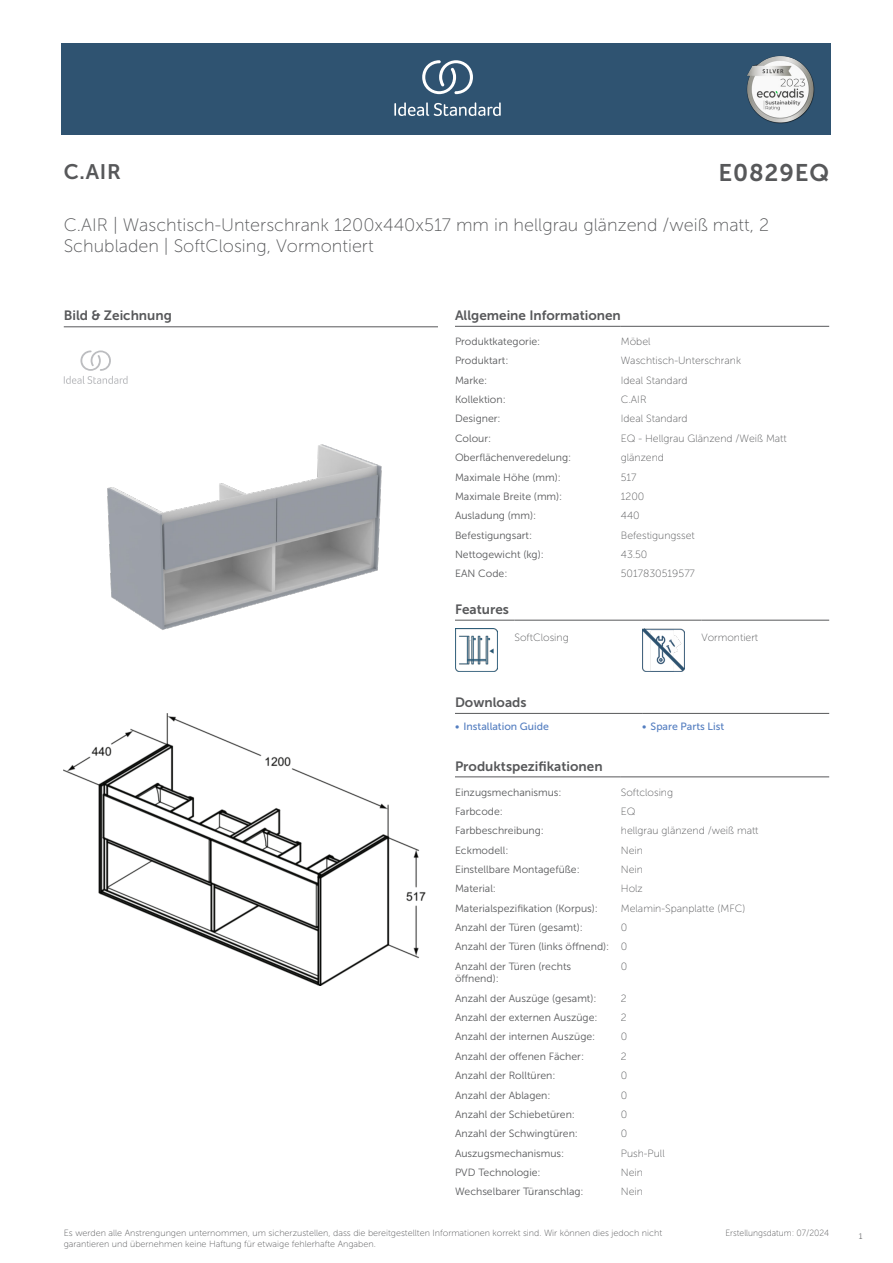
<style>
.page{position:relative;width:893px;height:1263px;background:#fff}
.page>*{position:absolute;margin:0;border:0;box-sizing:border-box;transform-origin:0 0}
.ID{font:24px "Museo Sans 700";letter-spacing:.035em;color:#57585a}
.SUITE_NAME{font:21px "Museo Sans 700";color:#57585a}
.Product_description__L3{font:18px/21.6px "Museo Sans 100";color:#57585a}
.head_9pt{font:13.5px "Museo Sans 700";color:#57585a}
.head_general{font:10.5px/12.6px "Museo Sans 300";color:#57585a}
.value_general{font:10.5px "Museo Sans 100";color:#57585a}
.t1{font:10.5px "Museo Sans 500";color:#547ec0}
.Disclaimer{font:9px/10.8px "Museo Sans 100";color:#57585a}
.Date_created{font:9px "Museo Sans 100";color:#57585a;scale:.95 1}
.t2{font:300 9px "Calibri";color:#57585a;scale:.95 1}
</style>
<div class="page">
<div style="left:62px;top:43px;width:769px;height:91px;background:#2f5371"></div>
<hr style="left:455px;top:326px;width:166px;height:1px;background:#57585a">
<hr style="left:621px;top:326px;width:208px;height:1px;background:#57585a">
<hr style="left:455px;top:620px;width:59px;height:1px;background:#57585a">
<hr style="left:514px;top:620px;width:128px;height:1px;background:#57585a">
<hr style="left:642px;top:620px;width:60px;height:1px;background:#57585a">
<hr style="left:702px;top:620px;width:127px;height:1px;background:#57585a">
<img style="left:455px;top:629px;width:42px;height:42px">
<img style="left:642px;top:629px;width:42px;height:42px">
<hr style="left:455px;top:713px;width:187px;height:1px;background:#57585a">
<hr style="left:642px;top:713px;width:187px;height:1px;background:#57585a">
<hr style="left:455px;top:777px;width:166px;height:1px;background:#57585a">
<hr style="left:621px;top:777px;width:208px;height:1px;background:#57585a">
<img style="left:64px;top:714px;width:361px;height:271px">
<hr style="left:64px;top:327px;width:374px;height:1px;background:#57585a">
<svg style="left:64px;top:350px;width:64px;height:34px"></svg>
<img style="left:107px;top:444px;width:275px;height:186px">
<svg style="left:394px;top:102px;width:107px;height:14px"></svg>
<svg style="left:422px;top:60px;width:51px;height:34px"></svg>
<img style="left:746px;top:56px;width:68px;height:67px">
<p class="SUITE_NAME" style="left:64px;top:160px;width:59px">C.AIR</p>
<p class="ID" style="left:718px;top:160px;width:112px">E0829EQ</p>
<p class="Product_description__L3" style="left:64px;top:214px;width:707px">C.AIR | Waschtisch-Unterschrank 1200x440x517 mm in hellgrau glänzend /weiß matt, 2<br>Schubladen | SoftClosing, Vormontiert</p>
<p class="head_9pt" style="left:64px;top:308px;width:110px">Bild &amp; Zeichnung</p>
<p class="head_9pt" style="left:455px;top:308px;width:167px">Allgemeine Informationen</p>
<p class="head_general" style="left:455px;top:335px;width:87px">Produktkategorie:</p>
<p class="value_general" style="left:621px;top:336px;width:31px">Möbel</p>
<p class="head_general" style="left:455px;top:354px;width:55px">Produktart:</p>
<p class="value_general" style="left:621px;top:355px;width:122px">Waschtisch-Unterschrank</p>
<p class="head_general" style="left:455px;top:374px;width:34px">Marke:</p>
<p class="value_general" style="left:621px;top:374px;width:68px">Ideal Standard</p>
<p class="head_general" style="left:455px;top:393px;width:52px">Kollektion:</p>
<p class="value_general" style="left:621px;top:394px;width:27px">C.AIR</p>
<p class="head_general" style="left:455px;top:413px;width:47px">Designer:</p>
<p class="value_general" style="left:621px;top:413px;width:68px">Ideal Standard</p>
<p class="head_general" style="left:455px;top:432px;width:38px">Colour:</p>
<p class="value_general" style="left:621px;top:433px;width:168px">EQ - Hellgrau Glänzend /Weiß Matt</p>
<p class="head_general" style="left:455px;top:451px;width:118px">Oberflächenveredelung:</p>
<p class="value_general" style="left:621px;top:452px;width:45px">glänzend</p>
<p class="head_general" style="left:455px;top:471px;width:107px">Maximale Höhe (mm):</p>
<p class="value_general" style="left:621px;top:471px;width:17px">517</p>
<p class="head_general" style="left:455px;top:490px;width:109px">Maximale Breite (mm):</p>
<p class="value_general" style="left:621px;top:491px;width:25px">1200</p>
<p class="head_general" style="left:455px;top:509px;width:83px">Ausladung (mm):</p>
<p class="value_general" style="left:621px;top:510px;width:20px">440</p>
<p class="head_general" style="left:455px;top:529px;width:79px">Befestigungsart:</p>
<p class="value_general" style="left:621px;top:529px;width:75px">Befestigungsset</p>
<p class="head_general" style="left:455px;top:548px;width:90px">Nettogewicht (kg):</p>
<p class="value_general" style="left:621px;top:549px;width:28px">43.50</p>
<p class="head_general" style="left:455px;top:567px;width:54px">EAN Code:</p>
<p class="value_general" style="left:621px;top:568px;width:76px">5017830519577</p>
<p class="head_9pt" style="left:455px;top:602px;width:55px">Features</p>
<p class="value_general" style="left:514px;top:632px;width:56px">SoftClosing</p>
<p class="value_general" style="left:702px;top:632px;width:58px">Vormontiert</p>
<p class="head_9pt" style="left:455px;top:695px;width:73px">Downloads</p>
<p class="t1" style="left:455px;top:721px;width:95px">• Installation Guide</p>
<p class="t1" style="left:642px;top:721px;width:84px">• Spare Parts List</p>
<p class="head_9pt" style="left:455px;top:758px;width:149px">Produktspezifikationen</p>
<p class="head_general" style="left:455px;top:786px;width:108px">Einzugsmechanismus:</p>
<p class="value_general" style="left:621px;top:786px;width:54px">Softclosing</p>
<p class="head_general" style="left:455px;top:805px;width:49px">Farbcode:</p>
<p class="value_general" style="left:621px;top:806px;width:16px">EQ</p>
<p class="head_general" style="left:455px;top:824px;width:90px">Farbbeschreibung:</p>
<p class="value_general" style="left:621px;top:825px;width:139px">hellgrau glänzend /weiß matt</p>
<p class="head_general" style="left:455px;top:844px;width:55px">Eckmodell:</p>
<p class="value_general" style="left:621px;top:844px;width:24px">Nein</p>
<p class="head_general" style="left:455px;top:863px;width:126px">Einstellbare Montagefüße:</p>
<p class="value_general" style="left:621px;top:864px;width:24px">Nein</p>
<p class="head_general" style="left:455px;top:882px;width:43px">Material:</p>
<p class="value_general" style="left:621px;top:883px;width:24px">Holz</p>
<p class="head_general" style="left:455px;top:902px;width:145px">Materialspezifikation (Korpus):</p>
<p class="value_general" style="left:621px;top:902px;width:126px">Melamin-Spanplatte (MFC)</p>
<p class="head_general" style="left:455px;top:921px;width:129px">Anzahl der Türen (gesamt):</p>
<p class="value_general" style="left:621px;top:922px;width:8px">0</p>
<p class="head_general" style="left:455px;top:940px;width:156px">Anzahl der Türen (links öffnend):</p>
<p class="value_general" style="left:621px;top:941px;width:8px">0</p>
<p class="head_general" style="left:455px;top:960px;width:118px">Anzahl der Türen (rechts öffnend):</p>
<p class="value_general" style="left:621px;top:960px;width:8px">0</p>
<p class="head_general" style="left:455px;top:992px;width:143px">Anzahl der Auszüge (gesamt):</p>
<p class="value_general" style="left:621px;top:992px;width:7px">2</p>
<p class="head_general" style="left:455px;top:1011px;width:144px">Anzahl der externen Auszüge:</p>
<p class="value_general" style="left:621px;top:1012px;width:7px">2</p>
<p class="head_general" style="left:455px;top:1031px;width:142px">Anzahl der internen Auszüge:</p>
<p class="value_general" style="left:621px;top:1031px;width:8px">0</p>
<p class="head_general" style="left:455px;top:1050px;width:131px">Anzahl der offenen Fächer:</p>
<p class="value_general" style="left:621px;top:1051px;width:7px">2</p>
<p class="head_general" style="left:455px;top:1069px;width:102px">Anzahl der Rolltüren:</p>
<p class="value_general" style="left:621px;top:1070px;width:8px">0</p>
<p class="head_general" style="left:455px;top:1089px;width:97px">Anzahl der Ablagen:</p>
<p class="value_general" style="left:621px;top:1089px;width:8px">0</p>
<p class="head_general" style="left:455px;top:1108px;width:122px">Anzahl der Schiebetüren:</p>
<p class="value_general" style="left:621px;top:1109px;width:8px">0</p>
<p class="head_general" style="left:455px;top:1127px;width:124px">Anzahl der Schwingtüren:</p>
<p class="value_general" style="left:621px;top:1128px;width:8px">0</p>
<p class="head_general" style="left:455px;top:1147px;width:111px">Auszugsmechanismus:</p>
<p class="value_general" style="left:621px;top:1147px;width:45px">Push-Pull</p>
<p class="head_general" style="left:455px;top:1166px;width:87px">PVD Technologie:</p>
<p class="value_general" style="left:621px;top:1167px;width:24px">Nein</p>
<p class="head_general" style="left:455px;top:1185px;width:130px">Wechselbarer Türanschlag:</p>
<p class="value_general" style="left:621px;top:1186px;width:24px">Nein</p>
<p class="Disclaimer" style="left:64px;top:1227px;width:600px">Es werden alle Anstrengungen unternommen, um sicherzustellen, dass die bereitgestellten Informationen korrekt sind. Wir können dies jedoch nicht garantieren und übernehmen keine Haftung für etwaige fehlerhafte Angaben.</p>
<p class="Date_created" style="left:725px;top:1228px;width:111px">Erstellungsdatum: 07/2024</p>
<p class="t2" style="left:858px;top:1230px;width:6px">1</p>
</div>
